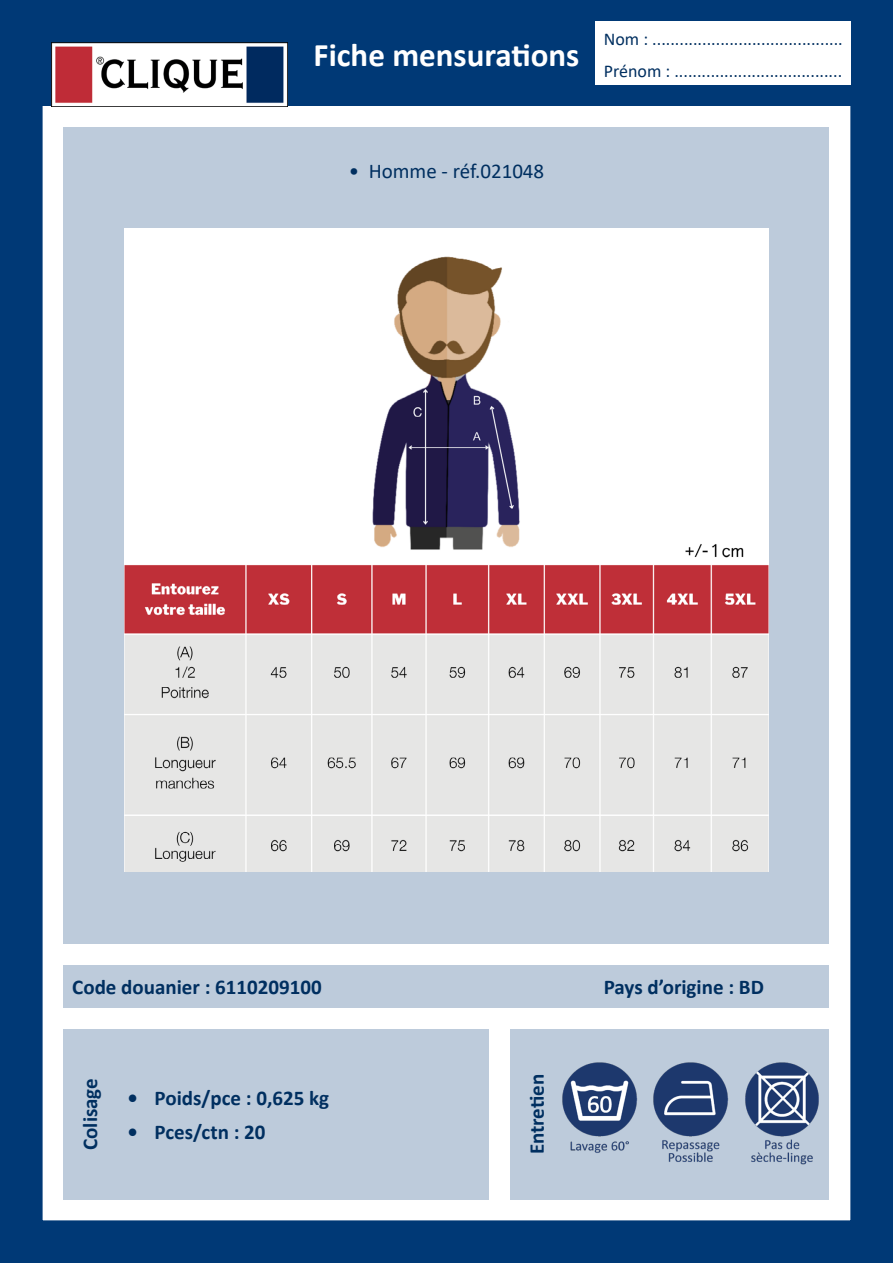
<style>
.page{position:relative;width:893px;height:1263px;background:#fff}
.page>*{position:absolute;margin:0;border:0;box-sizing:border-box;transform-origin:0 0}
.t1{font:700 33px "Calibri";color:#fff}
.t2{font:700 21px "Calibri";color:#002f60}
.t3{font:21px "Calibri";color:#002f60}
.t4{font:18px/32px "Calibri";color:#002f60}
</style>
<div class="page">
<div style="left:0;top:0;width:893px;height:1263px;border:43px solid #003976"></div>
<div style="left:34px;top:43px;width:829px;height:63px;background:#003976"></div>
<img style="left:51px;top:43px;width:237px;height:63px">
<div style="left:595px;top:21px;width:255px;height:64px;background:#fff"></div>
<div style="left:64px;top:965px;width:765px;height:43px;background:#bdcbdb"></div>
<div style="left:64px;top:1029px;width:425px;height:170px;background:#bdcbdb"></div>
<div style="left:510px;top:1029px;width:319px;height:170px;background:#bdcbdb"></div>
<div style="left:64px;top:128px;width:765px;height:816px;background:#bdcbdb"></div>
<img style="left:653px;top:1062px;width:75px;height:100px">
<img style="left:562px;top:1062px;width:75px;height:91px">
<img style="left:745px;top:1062px;width:74px;height:103px">
<img style="left:125px;top:228px;width:643px;height:643px">
<h1 class="t1" style="left:314px;top:31px;width:267px">Fiche mensurations</h1>
<p class="t4" style="left:604px;top:23px;width:240px">Nom : ..........................................<br>Prénom : .....................................</p>
<p class="t3" style="left:349px;top:156px;width:197px">• Homme - réf.021048</p>
<p class="t2" style="left:72px;top:973px;width:251px">Code douanier : 6110209100</p>
<p class="t2" style="left:75px;top:1150px;width:73px;rotate:-90deg">Colisage</p>
<p class="t2" style="left:522px;top:1154px;width:82px;rotate:-90deg">Entretien</p>
<p class="t2" style="left:128px;top:1083px;width:203px">• Poids/pce : 0,625 kg</p>
<p class="t2" style="left:128px;top:1117px;width:139px">• Pces/ctn : 20</p>
<p class="t2" style="left:604px;top:973px;width:162px">Pays d’origine : BD</p>
</div>
